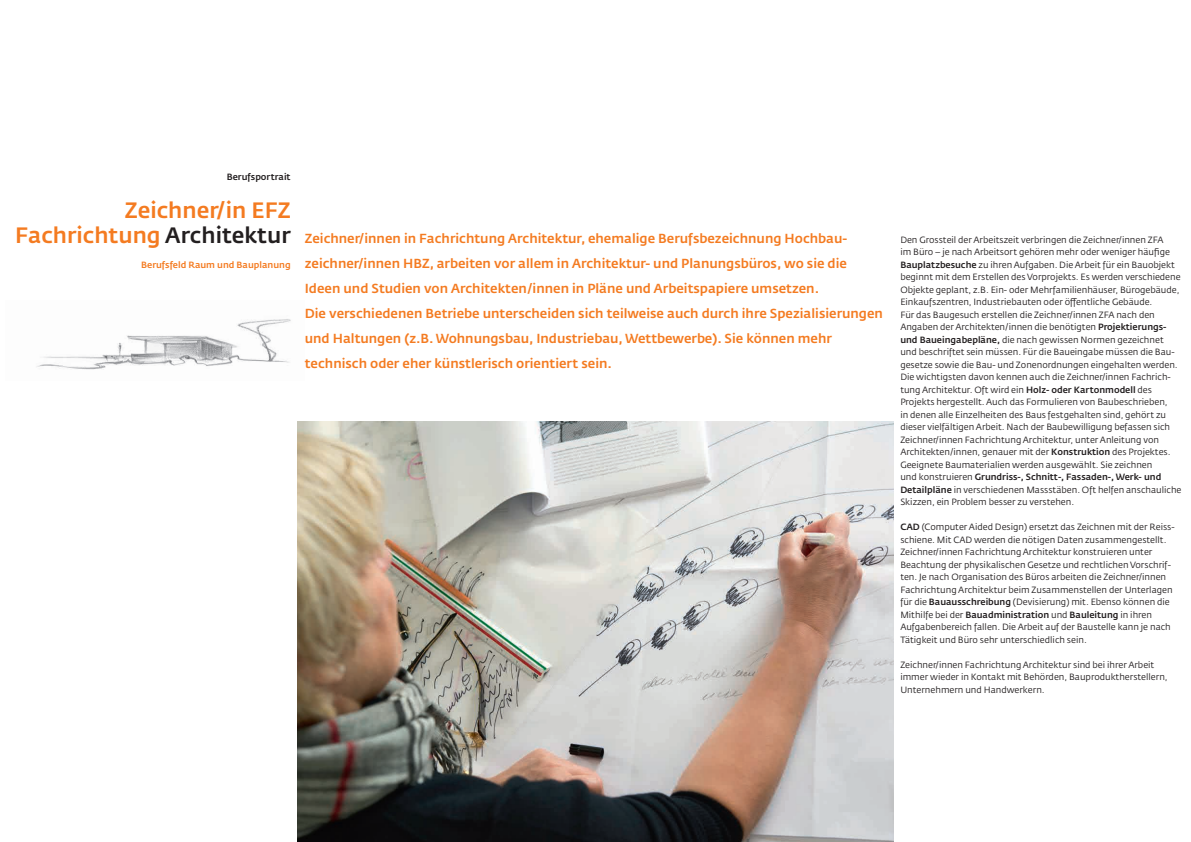
<style>
.page{position:relative;width:1191px;height:842px;background:#fff}
.page>*{position:absolute;margin:0;border:0;box-sizing:border-box;transform-origin:0 0}
.t1{font:500 22px/25px "Fedra Sans Std";color:#f47b21;text-align:right}
.t2{font:500 13px/25px "Fedra Sans Std";color:#f47b21}
.t3{font:9px/12.5px "Fedra Sans Std";color:#231f20}
.t4{font:500 9px "Fedra Sans Std";color:#f47b21}
.t5{font:500 9px "Fedra Sans Std";color:#231f20}
.s1{color:#231f20}
.s2{font-weight:500}
</style>
<div class="page">
<img style="left:298px;top:421px;width:595px;height:421px">
<img style="left:36px;top:319px;width:255px;height:51px">
<p class="t5" style="left:227px;top:171px;width:65px">Berufsportrait</p>
<h1 class="t1" style="left:15px;top:197px;width:277px">Zeichner/in EFZ<br>Fachrichtung <span class="s1">Architektur</span></h1>
<p class="t4" style="left:141px;top:259px;width:151px">Berufsfeld Raum und Bauplanung</p>
<p class="t2" style="left:305px;top:226px;width:579px">Zeichner/innen in Fachrichtung Architektur, ehemalige Berufsbezeichnung Hochbau&shy;zeichner/innen HBZ, arbeiten vor allem in Architektur- und Planungsbüros, wo sie die Ideen und Studien von Architekten/innen in Pläne und Arbeitspapiere umsetzen.<br>Die verschiedenen Betriebe unterscheiden sich teilweise auch durch ihre Spezialisierungen und Haltungen (z.B. Wohnungsbau, Industriebau, Wettbewerbe). Sie können mehr technisch oder eher künstlerisch orientiert sein.</p>
<p class="t3" style="left:900px;top:233px;width:283px">Den Grossteil der Arbeitszeit verbringen die Zeichner/innen ZFA<br>im Büro – je nach Arbeitsort gehören mehr oder weniger häufige <span class="s2">Bauplatzbesuche</span> zu ihren Aufgaben. Die Arbeit für ein Bauobjekt beginnt mit dem Erstellen des Vorprojekts. Es werden verschiedene Objekte geplant, z.B. Ein- oder Mehrfamilienhäuser, Bürogebäude, Einkaufszentren, Industriebauten oder öffentliche Gebäude.<br>Für das Baugesuch erstellen die Zeichner/innen ZFA nach den Angaben der Architekten/innen die benötigten <span class="s2">Projektierungs&shy;und Baueingabepläne,</span> die nach gewissen Normen gezeichnet und beschriftet sein müssen. Für die Baueingabe müssen die Bau&shy;gesetze sowie die Bau- und Zonenordnungen eingehalten werden.<br>Die wichtigsten davon kennen auch die Zeichner/innen Fachrich&shy;tung Architektur. Oft wird ein <span class="s2">Holz- oder Kartonmodell</span> des Projekts hergestellt. Auch das Formulieren von Baubeschrieben,<br>in denen alle Einzelheiten des Baus festgehalten sind, gehört zu dieser vielfältigen Arbeit. Nach der Baubewilligung befassen sich Zeichner/innen Fachrichtung Architektur, unter Anleitung von Architekten/innen, genauer mit der <span class="s2">Konstruktion</span> des Projektes.<br>Geeignete Baumaterialien werden ausgewählt. Sie zeichnen<br>und konstruieren <span class="s2">Grundriss-, Schnitt-, Fassaden-, Werk- und Detailpläne</span> in verschiedenen Massstäben. Oft helfen anschauliche Skizzen, ein Problem besser zu verstehen.</p>
<p class="t3" style="left:900px;top:521px;width:276px"><span class="s2">CAD</span> (Computer Aided Design) ersetzt das Zeichnen mit der Reiss&shy;schiene. Mit CAD werden die nötigen Daten zusammengestellt.<br>Zeichner/innen Fachrichtung Architektur konstruieren unter Beachtung der physikalischen Gesetze und rechtlichen Vorschrif&shy;ten. Je nach Organisation des Büros arbeiten die Zeichner/innen Fachrichtung Architektur beim Zusammenstellen der Unterlagen für die <span class="s2">Bauausschreibung</span> (Devisierung) mit. Ebenso können die Mithilfe bei der <span class="s2">Bauadministration</span> und <span class="s2">Bauleitung</span> in ihren Aufgabenbereich fallen. Die Arbeit auf der Baustelle kann je nach Tätigkeit und Büro sehr unterschiedlich sein.</p>
<p class="t3" style="left:900px;top:658px;width:269px">Zeichner/innen Fachrichtung Architektur sind bei ihrer Arbeit immer wieder in Kontakt mit Behörden, Bauproduktherstellern,<br>Unternehmern und Handwerkern.</p>
</div>
